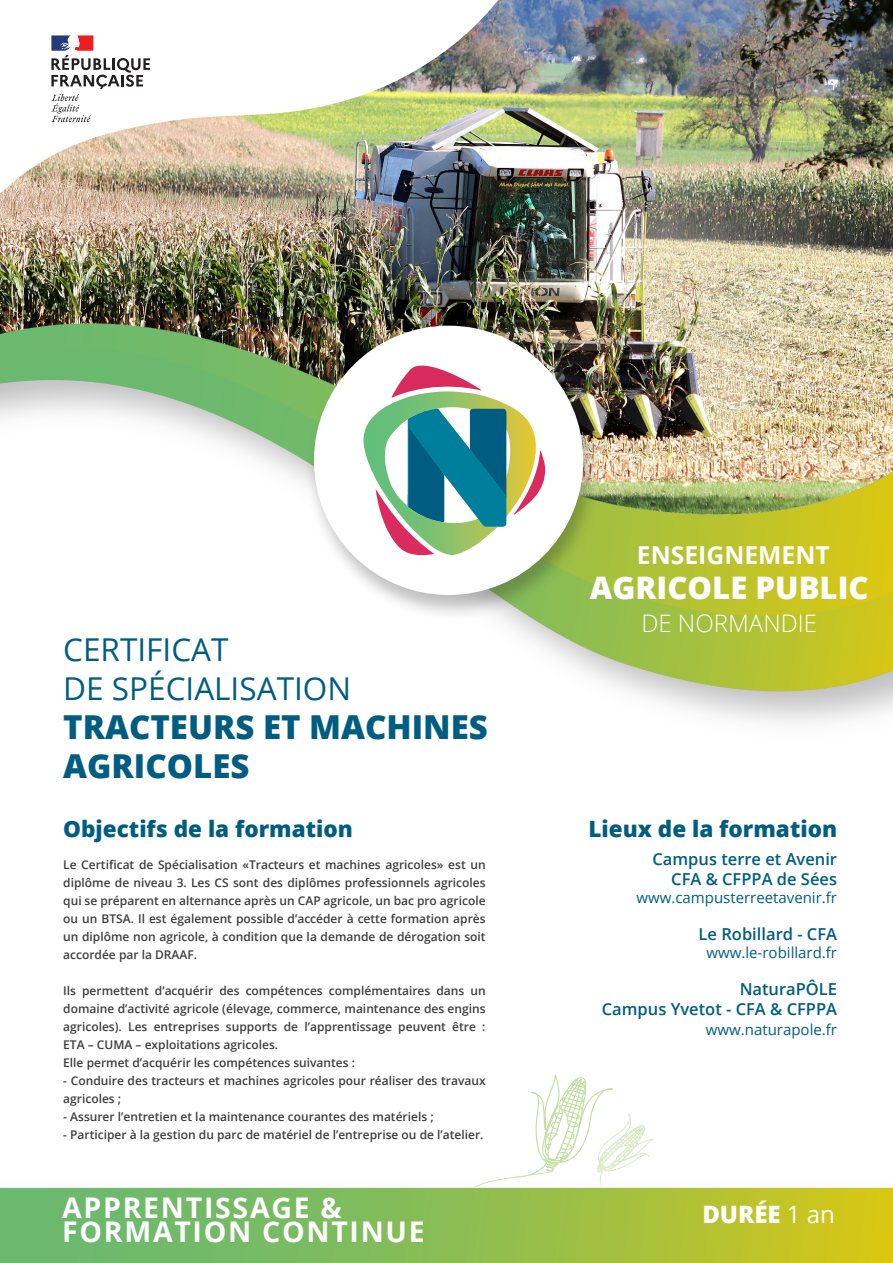
<style>
.page{position:relative;width:893px;height:1263px;background:#fff}
.page>*{position:absolute;margin:0;border:0;box-sizing:border-box;transform-origin:0 0}
.t1{font:800 33px/39px "Open Sans";color:#005d81}
.t2{font:31.5px/39px "Open Sans";color:#005d81}
.t3{font:800 31.05px "Open Sans";color:#fff}
.t4{font:700 28.5px "Open Sans";letter-spacing:.06em;color:#fff}
.t5{font:700 24.75px "Open Sans";color:#fff}
.t6{font:300 24.15px "Open Sans";color:#fff}
.t7{font:800 24px "Open Sans";color:#fff}
.t8{font:800 22.5px "Open Sans";color:#005d81}
.t9{font:600 16.5px/19.8px "Open Sans";color:#005d81;text-align:right}
.t10{font:15px "Open Sans";color:#005d81}
.t11{font:600 12px/18px "Open Sans";color:#3e3e3f;text-align:justify}
.s1{font-weight:400}
</style>
<div class="page">
<img style="left:0;top:0;width:893px;height:290px">
<img style="left:0;top:290px;width:893px;height:973px">
<div style="left:304px;top:323px;width:298px;height:298px;background:#231f20;opacity:.29"></div>
<div style="left:314px;top:326px;width:269px;height:269px;background:#fff;border-radius:50%"></div>
<svg style="left:363px;top:365px;width:182px;height:191px"></svg>
<svg style="left:474px;top:1074px;width:180px;height:116px"></svg>
<img style="left:0;top:0;width:545px;height:269px">
<svg style="left:51px;top:35px;width:99px;height:87px"></svg>
<p class="t5" style="left:637px;top:537px;width:194px">ENSEIGNEMENT</p>
<p class="t3" style="left:590px;top:564px;width:280px">AGRICOLE PUBLIC</p>
<p class="t2" style="left:63px;top:629px;width:289px">CERTIFICAT<br>DE SPÉCIALISATION</p>
<p class="t1" style="left:63px;top:706px;width:426px">TRACTEURS ET MACHINES<br>AGRICOLES</p>
<p class="t6" style="left:641px;top:606px;width:177px">DE NORMANDIE</p>
<p class="t8" style="left:63px;top:812px;width:291px">Objectifs de la formation</p>
<p class="t8" style="left:588px;top:812px;width:250px">Lieux de la formation</p>
<p class="t9" style="left:652px;top:849px;width:186px">Campus terre et Avenir<br>CFA &amp; CFPPA de Sées</p>
<p class="t10" style="left:636px;top:887px;width:202px">www.campusterreetavenir.fr</p>
<p class="t9" style="left:699px;top:924px;width:140px">Le Robillard - CFA</p>
<p class="t10" style="left:706px;top:942px;width:132px">www.le-robillard.fr</p>
<p class="t9" style="left:602px;top:979px;width:237px">NaturaPÔLE<br>Campus Yvetot - CFA &amp; CFPPA</p>
<p class="t10" style="left:706px;top:1019px;width:133px">www.naturapole.fr</p>
<p class="t11" style="left:63px;top:855px;width:424px">Le Certificat de Spécialisation «Tracteurs et machines agricoles» est un diplôme de niveau 3. Les CS sont des diplômes professionnels agricoles qui se préparent en alternance après un CAP agricole, un bac pro agricole ou un BTSA. Il est également possible d’accéder à cette formation après un diplôme non agricole, à condition que la demande de dérogation soit accordée par la DRAAF.</p>
<p class="t11" style="left:63px;top:981px;width:424px">Ils permettent d’acquérir des compétences complémentaires dans un domaine d’activité agricole (élevage, commerce, maintenance des engins agricoles). Les entreprises supports de l’apprentissage peuvent être :<br>ETA – CUMA – exploitations agricoles.</p>
<p class="t11" style="left:63px;top:1053px;width:293px">Elle permet d’acquérir les compétences suivantes :</p>
<p class="t11" style="left:63px;top:1071px;width:424px">- Conduire des tracteurs et machines agricoles pour réaliser des travaux agricoles ;</p>
<p class="t11" style="left:63px;top:1107px;width:372px">- Assurer l’entretien et la maintenance courantes des matériels ;</p>
<p class="t11" style="left:63px;top:1125px;width:422px">- Participer à la gestion du parc de matériel de l’entreprise ou de l’atelier.</p>
<p class="t4" style="left:62px;top:1187px;width:281px">APPRENTISSAGE &amp;</p>
<p class="t7" style="left:702px;top:1196px;width:134px">DURÉE <span class="s1">1 an</span></p>
<p class="t4" style="left:62px;top:1211px;width:364px">FORMATION CONTINUE</p>
</div>
